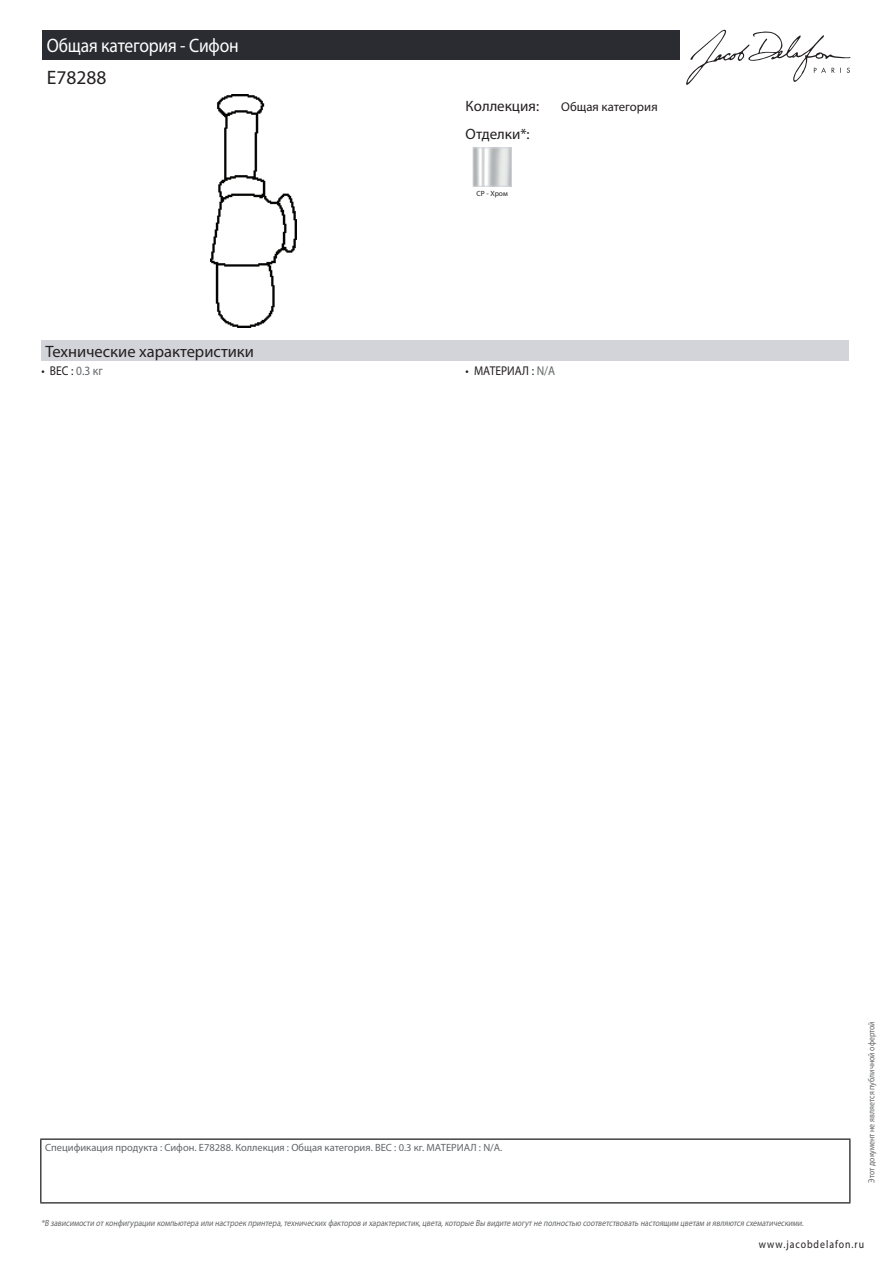
<style>
.page{position:relative;width:893px;height:1263px;background:#fff}
.page>*{position:absolute;margin:0;border:0;box-sizing:border-box;transform-origin:0 0}
.t1{font:19.5px "Myriad Pro";letter-spacing:-.01em;color:#fff;scale:.9 1}
.t2{font:19.5px "Myriad Pro";color:#231f20}
.t3{font:16.5px "Myriad Pro";color:#231f20}
.t4{font:15px "Myriad Pro";color:#231f20}
.t5{font:12.75px "Myriad Pro";color:#231f20;scale:.9 1}
.t6{font:12.75px "Myriad Pro";color:#231f20}
.t7{font:11.25px "Myriad Pro";letter-spacing:.1em;color:#231f20;scale:.87 1}
.t8{font:10.5px "Myriad Pro";color:#626568}
.t9{font:italic 9px "Myriad Pro";color:#626568;scale:.87 1}
.t10{font:9px "Myriad Pro";color:#626568;scale:.87 1}
.t11{font:7.5px "Myriad Pro";color:#231f20}
.s1{color:#626568}
</style>
<div class="page">
<svg style="left:686px;top:30px;width:164px;height:55px"></svg>
<img style="left:211px;top:95px;width:85px;height:232px">
<img style="left:475px;top:150px;width:35px;height:35px">
<div style="left:473px;top:148px;width:39px;height:39px;border:1px solid #d3d4da"></div>
<div style="left:41px;top:340px;width:808px;height:21px;background:#d3d4da"></div>
<div style="left:43px;top:30px;width:637px;height:30px;background:#2a2c32"></div>
<hr style="left:40px;top:1138px;width:810px;height:2px;background:#040503">
<hr style="left:40px;top:1140px;width:1px;height:62px;background:#040503">
<hr style="left:849px;top:1140px;width:1px;height:62px;background:#040503">
<hr style="left:40px;top:1202px;width:810px;height:1px;background:#040503">
<h1 class="t1" style="left:47px;top:33px;width:215px">Общая категория - Сифон</h1>
<h1 class="t2" style="left:47px;top:66px;width:61px">E78288</h1>
<h3 class="t4" style="left:466px;top:96px;width:75px">Коллекция:</h3>
<h3 class="t6" style="left:561px;top:99px;width:98px">Общая категория</h3>
<h3 class="t4" style="left:466px;top:125px;width:66px">Отделки*:</h3>
<p class="t11" style="left:477px;top:189px;width:33px">CP - Хром</p>
<h2 class="t3" style="left:46px;top:341px;width:210px">Технические характеристики</h2>
<h3 class="t5" style="left:41px;top:363px;width:70px">• ВЕС : <span class="s1">0.3 кг</span></h3>
<h3 class="t5" style="left:466px;top:363px;width:101px">• МАТЕРИАЛ : <span class="s1">N/A</span></h3>
<p class="t8" style="left:45px;top:1141px;width:459px">Спецификация продукта : Сифон. E78288. Коллекция : Общая категория. ВЕС : 0.3 кг. МАТЕРИАЛ : N/A.</p>
<p class="t9" style="left:41px;top:1217px;width:880px">*В зависимости отконфигурации компьютера или настроек принтера,технических факторов и характеристик,цвета,которые Вы видите могутне полностью соответствовать настоящим цветам и являются схематическими.</p>
<p class="t10" style="left:866px;top:1183px;width:187px;rotate:-90deg">Этот документ не является публичной офертой</p>
<p class="t7" style="left:759px;top:1237px;width:122px">www.jacobdelafon.ru</p>
</div>
